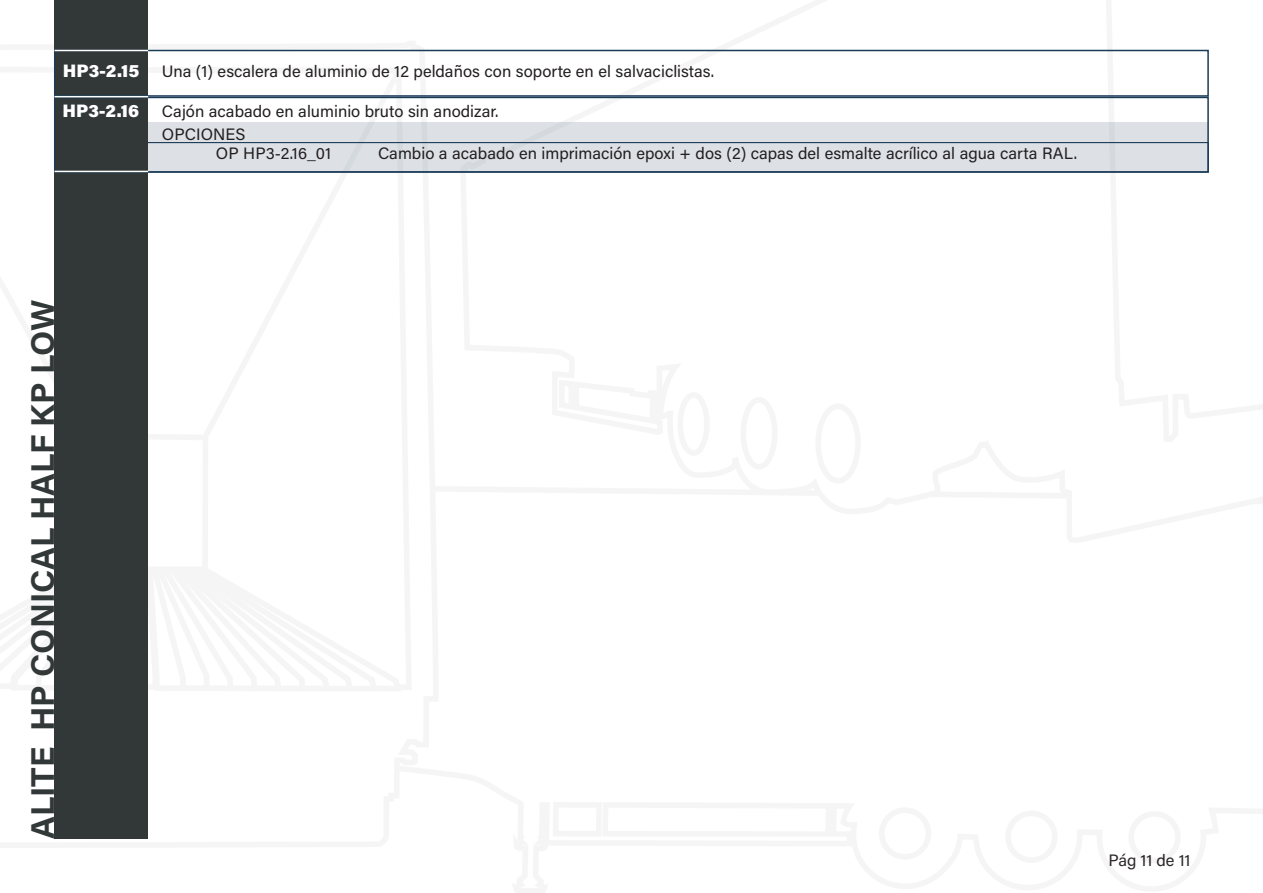
<style>
.page{position:relative;width:1263px;height:893px;background:#fff}
.page>*{position:absolute;margin:0;border:0;box-sizing:border-box;transform-origin:0 0}
.t1{font:700 33px "Acumin Pro";letter-spacing:-.005em;color:#323738}
.t2{font:900 18px "Acumin Pro";color:#fff}
.t3{font:16.5px "Acumin Pro";color:#231f20}
</style>
<div class="page">
<div style="left:1005px;top:810px;width:53px;height:53px;border:6px solid #3e3e3f;border-radius:50%"></div>
<div style="left:879px;top:807px;width:52px;height:53px;border:6px solid #3e3e3f;border-radius:50%"></div>
<div style="left:740px;top:397px;width:38px;height:73px;border:6px solid #3e3e3f;border-radius:50%"></div>
<div style="left:677px;top:392px;width:33px;height:64px;border:6px solid #3e3e3f;border-radius:50%"></div>
<div style="left:815px;top:403px;width:46px;height:81px;border:6px solid #3e3e3f;border-radius:50%"></div>
<div style="left:132px;top:122px;width:1077px;height:51px;background:#dde1e6"></div>
<div style="left:85px;top:142px;width:1124px;height:31px;border:1px solid #1b3c59"></div>
<div style="left:54px;top:0;width:94px;height:839px;background:#323738"></div>
<div style="left:54px;top:50px;width:1155px;height:47px;border:2px solid #1b3c59"></div>
<div style="left:54px;top:97px;width:1155px;height:76px;border:2px solid #1b3c59"></div>
<hr style="left:54px;top:50px;width:94px;height:1px;background:#fff">
<hr style="left:54px;top:96px;width:94px;height:1px;background:#fff">
<hr style="left:54px;top:171px;width:94px;height:1px;background:#fff">
<p class="t2" style="left:63px;top:58px;width:78px">HP3-2.15</p>
<p class="t3" style="left:162px;top:60px;width:554px">Una (1) escalera de aluminio de 12 peldaños con soporte en el salvaciclistas.</p>
<p class="t2" style="left:62px;top:98px;width:78px">HP3-2.16</p>
<p class="t3" style="left:162px;top:100px;width:338px">Cajón acabado en aluminio bruto sin anodizar.</p>
<p class="t3" style="left:162px;top:122px;width:85px">OPCIONES</p>
<p class="t3" style="left:216px;top:142px;width:117px">OP HP3-2.16_01</p>
<p class="t3" style="left:378px;top:142px;width:700px">Cambio a acabado en imprimación epoxi + dos (2) capas del esmalte acrílico al agua carta RAL.</p>
<p class="t1" style="left:19px;top:839px;width:541px;rotate:-90deg">ALITE HP CONICAL HALF KP LOW</p>
<p class="t3" style="left:1108px;top:849px;width:84px">Pág 11 de 11</p>
</div>
